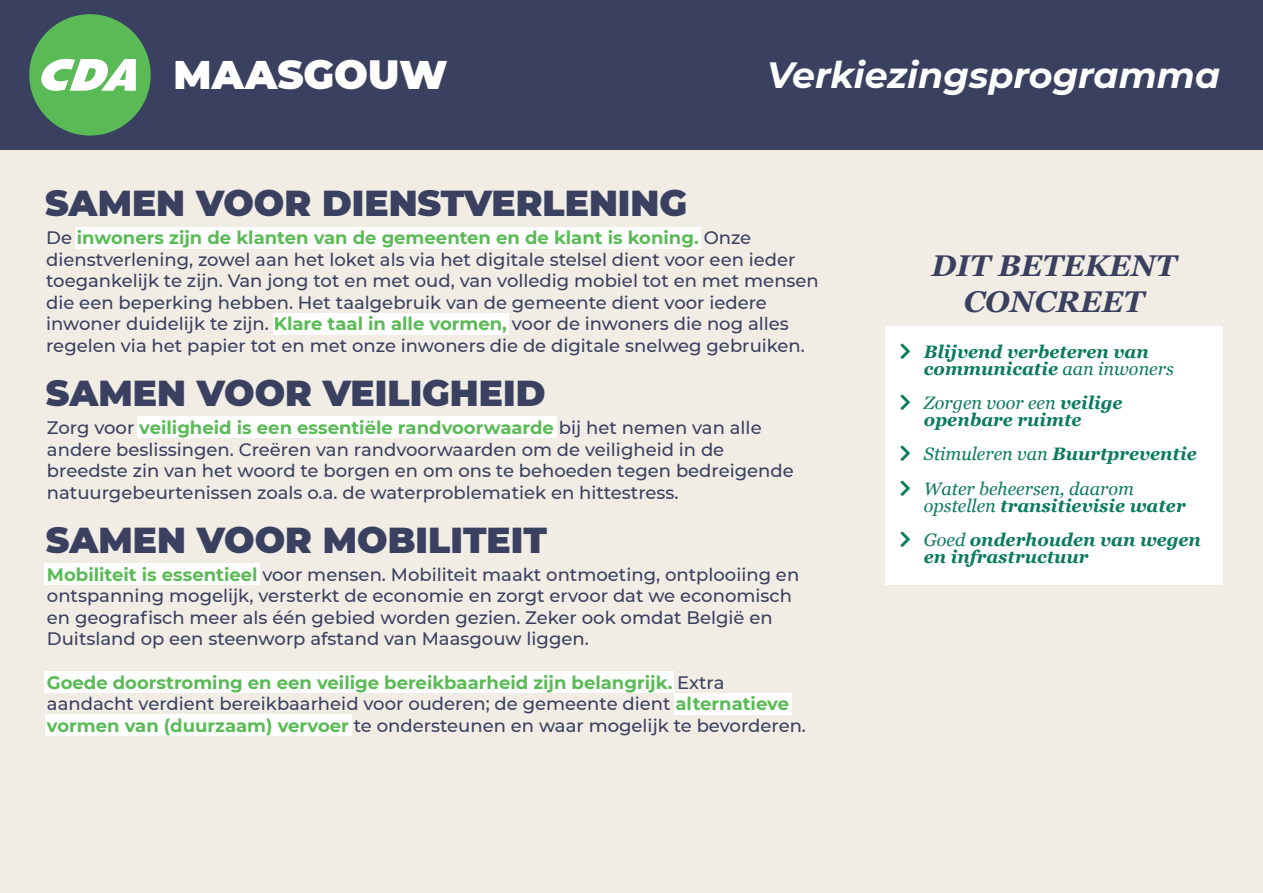
<style>
.page{position:relative;width:1263px;height:893px;background:#fff}
.page>*{position:absolute;margin:0;border:0;box-sizing:border-box;transform-origin:0 0}
.t1{font:900 39.9px "Montserrat";color:#fff}
.t2{font:italic 700 36.45px "Montserrat";color:#fff}
.t3{font:900 36px "Montserrat";color:#3a4160}
.t4{font:italic 700 30px/36px "Georgia";color:#3a4160;text-align:center}
.t5{font:500 18px/21.6px "Montserrat";color:#3a4160}
.t6{font:italic 700 18px/17.1px "Georgia";color:#0a7b5e}
.t7{font:italic 18px/34.2px "Georgia";color:#0a7b5e}
.s1{font-weight:700;color:#5abb56}
.s2{font-weight:400}
.s3{font-weight:700}
</style>
<div class="page">
<div style="left:0;top:129px;width:1263px;height:764px;background:#f1ece4"></div>
<div style="left:0;top:0;width:1263px;height:150px;background:#3a4160"></div>
<div style="left:137px;top:416px;width:420px;height:22px;background:#fff"></div>
<div style="left:45px;top:714px;width:307px;height:21px;background:#fff"></div>
<div style="left:45px;top:564px;width:215px;height:21px;background:#fff"></div>
<div style="left:273px;top:313px;width:235px;height:22px;background:#fff"></div>
<div style="left:674px;top:693px;width:118px;height:21px;background:#fff"></div>
<div style="left:75px;top:227px;width:626px;height:21px;background:#fff"></div>
<div style="left:885px;top:326px;width:338px;height:259px;background:#fff"></div>
<div style="left:45px;top:672px;width:629px;height:21px;background:#fff"></div>
<div style="left:29px;top:14px;width:122px;height:122px;background:#5abb56;border-radius:50%"></div>
<svg style="left:41px;top:59px;width:95px;height:32px"></svg>
<h1 class="t1" style="left:174px;top:45px;width:275px">MAASGOUW</h1>
<h2 class="t2" style="left:767px;top:49px;width:455px">Verkiezingsprogramma</h2>
<h3 class="t3" style="left:45px;top:176px;width:644px">SAMEN VOOR DIENSTVERLENING</h3>
<p class="t5" style="left:46px;top:226px;width:774px">De <span class="s1">inwoners zijn de klanten van de gemeenten en de klant is koning.</span> Onze dienstverlening, zowel aan het loket als via het digitale stelsel dient voor een ieder toegankelijk te zijn. Van jong tot en met oud, van volledig mobiel tot en met mensen die een beperking hebben. Het taalgebruik van de gemeente dient voor iedere inwoner duidelijk te zijn. <span class="s1">Klare taal in alle vormen,</span> voor de inwoners die nog alles regelen via het papier tot en met onze inwoners die de digitale snelweg gebruiken.</p>
<h3 class="t3" style="left:46px;top:366px;width:501px">SAMEN VOOR VEILIGHEID</h3>
<p class="t5" style="left:47px;top:416px;width:748px">Zorg voor <span class="s1">veiligheid is een essentiële randvoorwaarde</span> bij het nemen van alle andere beslissingen. Creëren van randvoorwaarden om de veiligheid in de breedste zin van het woord te borgen en om ons te behoeden tegen bedreigende natuurgebeurtenissen zoals o.a. de waterproblematiek en hittestress.</p>
<h3 class="t3" style="left:46px;top:513px;width:503px">SAMEN VOOR MOBILITEIT</h3>
<p class="t5" style="left:47px;top:563px;width:754px"><span class="s1">Mobiliteit is essentieel</span> voor mensen. Mobiliteit maakt ontmoeting, ontplooiing en ontspanning mogelijk, versterkt de economie en zorgt ervoor dat we economisch en geografisch meer als één gebied worden gezien. Zeker ook omdat België en Duitsland op een steenworp afstand van Maasgouw liggen.</p>
<p class="t5" style="left:47px;top:671px;width:761px"><span class="s1">Goede doorstroming en een veilige bereikbaarheid zijn belangrijk.</span> Extra aandacht verdient bereikbaarheid voor ouderen; de gemeente dient <span class="s1">alternatieve vormen van (duurzaam) vervoer</span> te ondersteunen en waar mogelijk te bevorderen.</p>
<h3 class="t4" style="left:931px;top:246px;width:246px">DIT BETEKENT<br>CONCREET</h3>
<p class="t6" style="left:924px;top:342px;width:251px">Blijvend verbeteren van communicatie <span class="s2">aan inwoners</span></p>
<p class="t6" style="left:924px;top:393px;width:200px"><span class="s2">Zorgen voor een</span> veilige openbare ruimte</p>
<p class="t7" style="left:924px;top:436px;width:274px">Stimuleren van <span class="s3">Buurtpreventie<br></span>Water beheersen, daarom</p>
<p class="t6" style="left:924px;top:487px;width:279px;line-height:34.2px"><span class="s2">opstellen</span> transitievisie water<br><span class="s2">Goed</span> onderhouden van wegen</p>
<p class="t6" style="left:924px;top:547px;width:166px">en infrastructuur</p>
</div>
